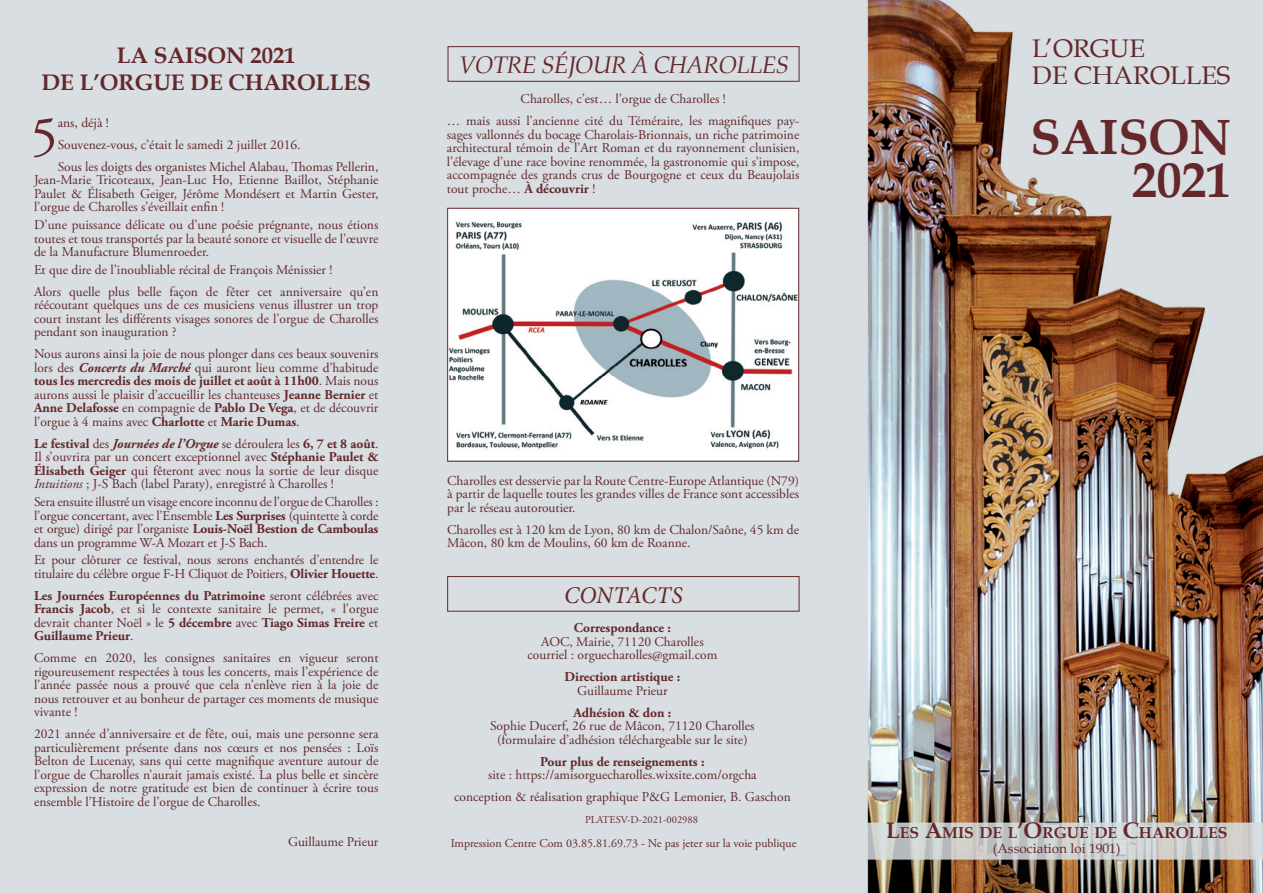
<style>
.page{position:relative;width:1263px;height:893px;background:#fff}
.page>*{position:absolute;margin:0;border:0;box-sizing:border-box;transform-origin:0 0}
.t1{font:54.15px "Adobe Garamond Pro";color:#64282b}
.t2{font:700 49.5px "Book Antiqua";color:#64282b}
.t3{font:25.5px "Book Antiqua";color:#64282b}
.t4{font:italic 24px "Book Antiqua";letter-spacing:-.03em;color:#64282b}
.t5{font:italic 24px "Minion Pro";color:#64282b}
.t6{font:700 22.5px "Book Antiqua";color:#64282b}
.t7{font:700 15.75px "Book Antiqua";color:#64282b}
.t8{font:13.5px/13.5px "Adobe Garamond Pro";color:#64282b;text-align:justify}
.t9{font:700 13.5px "Adobe Garamond Pro";color:#64282b}
.t10{font:13.5px "Book Antiqua";color:#64282b}
.t11{font:12px "Adobe Garamond Pro";color:#64282b}
.t12{font:10.5px "Adobe Garamond Pro";color:#64282b}
.s1{font-weight:700;font-style:italic}
.s2{font-weight:700}
.s3{font-style:italic}
.s4{font-size:22.5px}
</style>
<div class="page">
<img style="left:0;top:0;width:1263px;height:893px">
<div style="left:448px;top:46px;width:351px;height:36px;border:1px solid #64282b"></div>
<div style="left:447px;top:576px;width:352px;height:36px;border:1px solid #64282b"></div>
<img style="left:449px;top:210px;width:348px;height:249px">
<div style="left:447px;top:208px;width:352px;height:254px;border:1px solid #64282b"></div>
<p class="t6" style="left:117px;top:42px;width:180px">LA SAISON 2021</p>
<p class="t6" style="left:42px;top:69px;width:331px">DE L’ORGUE DE CHAROLLES</p>
<p class="t1" style="left:31px;top:104px;width:29px">5</p>
<p class="t8" style="left:58px;top:116px;width:53px">ans, déjà !</p>
<p class="t8" style="left:58px;top:138px;width:244px">Souvenez-vous, c’était le samedi 2 juillet 2016.</p>
<p class="t8" style="left:34px;top:160px;width:346px;text-indent:24px">Sous les doigts des organistes Michel Alabau, Thomas Pellerin, Jean-Marie Tricoteaux, Jean-Luc Ho, Etienne Baillot, Stéphanie Paulet &amp; Élisabeth Geiger, Jérôme Mondésert et Martin Gester, l’orgue de Charolles s’éveillait enfin !</p>
<p class="t8" style="left:34px;top:218px;width:346px">D’une puissance délicate ou d’une poésie prégnante, nous étions toutes et tous transportés par la beauté sonore et visuelle de l’œuvre de la Manufacture Blumenroeder.</p>
<p class="t8" style="left:34px;top:263px;width:300px">Et que dire de l’inoubliable récital de François Ménissier !</p>
<p class="t8" style="left:34px;top:285px;width:346px">Alors quelle plus belle façon de fêter cet anniversaire qu’en réécoutant quelques uns de ces musiciens venus illustrer un trop court instant les différents visages sonores de l’orgue de Charolles pendant son inauguration ?</p>
<p class="t8" style="left:34px;top:348px;width:346px">Nous aurons ainsi la joie de nous plonger dans ces beaux souvenirs lors des <span class="s1">Concerts du Marché</span> qui auront lieu comme d’habitude <span class="s2">tous les mercredis des mois de juillet et août à 11h00</span>. Mais nous aurons aussi le plaisir d’accueillir les chanteuses <span class="s2">Jeanne Bernier</span> et <span class="s2">Anne Delafosse</span> en compagnie de <span class="s2">Pablo De Vega</span>, et de découvrir l’orgue à 4 mains avec <span class="s2">Charlotte</span> et <span class="s2">Marie Dumas</span>.</p>
<p class="t8" style="left:34px;top:437px;width:346px"><span class="s2">Le festival</span> des <span class="s1">Journées de l’Orgue</span> se déroulera les <span class="s2">6, 7 et 8 août</span>.<br>Il s’ouvrira par un concert exceptionnel avec <span class="s2">Stéphanie Paulet &amp; Élisabeth Geiger</span> qui fêteront avec nous la sortie de leur disque <span class="s3">Intuitions</span> ; J-S Bach (label Paraty), enregistré à Charolles !</p>
<p class="t8" style="left:34px;top:495px;width:346px">Sera ensuite illustré un visage encore inconnu de l’orgue de Charolles : l’orgue concertant, avec l’Ensemble <span class="s2">Les Surprises</span> (quintette à corde et orgue) dirigé par l’organiste <span class="s2">Louis-Noël Bestion de Camboulas </span>dans un programme W-A Mozart et J-S Bach.</p>
<p class="t8" style="left:34px;top:554px;width:346px">Et pour clôturer ce festival, nous serons enchantés d’entendre le titulaire du célèbre orgue F-H Cliquot de Poitiers, <span class="s2">Olivier Houette</span>.</p>
<p class="t8" style="left:34px;top:589px;width:346px"><span class="s2">Les Journées Européennes du Patrimoine</span> seront célébrées avec <span class="s2">Francis Jacob</span>, et si le contexte sanitaire le permet, « l’orgue devrait chanter Noël » le <span class="s2">5 décembre</span> avec <span class="s2">Tiago Simas Freire</span> et <span class="s2">Guillaume Prieur</span>.</p>
<p class="t8" style="left:34px;top:652px;width:346px">Comme en 2020, les consignes sanitaires en vigueur seront rigoureusement respectées à tous les concerts, mais l’expérience de l’année passée nous a prouvé que cela n’enlève rien à la joie de nous retrouver et au bonheur de partager ces moments de musique vivante !</p>
<p class="t8" style="left:34px;top:728px;width:346px">2021 année d’anniversaire et de fête, oui, mais une personne sera particulièrement présente dans nos cœurs et nos pensées : Loïs Belton de Lucenay, sans qui cette magnifique aventure autour de l’orgue de Charolles n’aurait jamais existé. La plus belle et sincère expression de notre gratitude est bien de continuer à écrire tous ensemble l’Histoire de l’orgue de Charolles.</p>
<p class="t8" style="left:288px;top:836px;width:92px">Guillaume Prieur</p>
<p class="t4" style="left:458px;top:51px;width:332px">VOTRE SÉJOUR À CHAROLLES</p>
<p class="t8" style="left:521px;top:93px;width:207px">Charolles, c’est… l’orgue de Charolles !</p>
<p class="t8" style="left:447px;top:115px;width:354px">… mais aussi l’ancienne cité du Téméraire, les magnifiques pay&shy;sages vallonnés du bocage Charolais-Brionnais, un riche patrimoine architectural témoin de l’Art Roman et du rayonnement clunisien, l’élevage d’une race bovine renommée, la gastronomie qui s’impose, accompagnée des grands crus de Bourgogne et ceux du Beaujolais tout proche… <span class="s2">À découvrir</span> !</p>
<p class="t8" style="left:447px;top:474px;width:353px">Charolles est desservie par la Route Centre-Europe Atlantique (N79) à partir de laquelle toutes les grandes villes de France sont accessibles par le réseau autoroutier.</p>
<p class="t8" style="left:447px;top:523px;width:353px">Charolles est à 120 km de Lyon, 80 km de Chalon/Saône, 45 km de<br>Mâcon, 80 km de Moulins, 60 km de Roanne.</p>
<p class="t5" style="left:564px;top:579px;width:120px">CONTACTS</p>
<p class="t9" style="left:574px;top:620px;width:98px">Correspondance :</p>
<p class="t8" style="left:541px;top:635px;width:164px">AOC, Mairie, 71120 Charolles</p>
<p class="t8" style="left:527px;top:649px;width:191px">courriel : orguecharolles@gmail.com</p>
<p class="t9" style="left:565px;top:669px;width:117px">Direction artistique :</p>
<p class="t8" style="left:577px;top:684px;width:92px">Guillaume Prieur</p>
<p class="t9" style="left:573px;top:705px;width:99px">Adhésion &amp; don :</p>
<p class="t8" style="left:490px;top:720px;width:266px">Sophie Ducerf, 26 rue de Mâcon, 71120 Charolles</p>
<p class="t8" style="left:497px;top:733px;width:252px">(formulaire d’adhésion téléchargeable sur le site)</p>
<p class="t9" style="left:540px;top:754px;width:166px">Pour plus de renseignements :</p>
<p class="t8" style="left:488px;top:769px;width:270px">site : https://amisorguecharolles.wixsite.com/orgcha</p>
<p class="t8" style="left:454px;top:791px;width:338px">conception &amp; réalisation graphique P&amp;G Lemonier, B. Gaschon</p>
<p class="t11" style="left:451px;top:836px;width:347px">Impression Centre Com 03.85.81.69.73 - Ne pas jeter sur la voie publique</p>
<p class="t12" style="left:585px;top:813px;width:114px">PLATESV-D-2021-002988</p>
<p class="t3" style="left:1032px;top:32px;width:114px">L’ORGUE</p>
<p class="t3" style="left:1032px;top:59px;width:200px">DE CHAROLLES</p>
<p class="t2" style="left:1030px;top:108px;width:202px">SAISON</p>
<p class="t2" style="left:1132px;top:152px;width:100px">2021</p>
<p class="t7" style="left:886px;top:824px;width:302px"><span class="s4">L</span>ES <span class="s4">A</span>MIS DE L<span class="s4">’O</span>RGUE DE <span class="s4">C</span>HAROLL</p>
<p class="t7" style="left:1208px;top:824px;width:21px">ES</p>
<p class="t10" style="left:993px;top:840px;width:129px">(Association loi 1901)</p>
</div>
